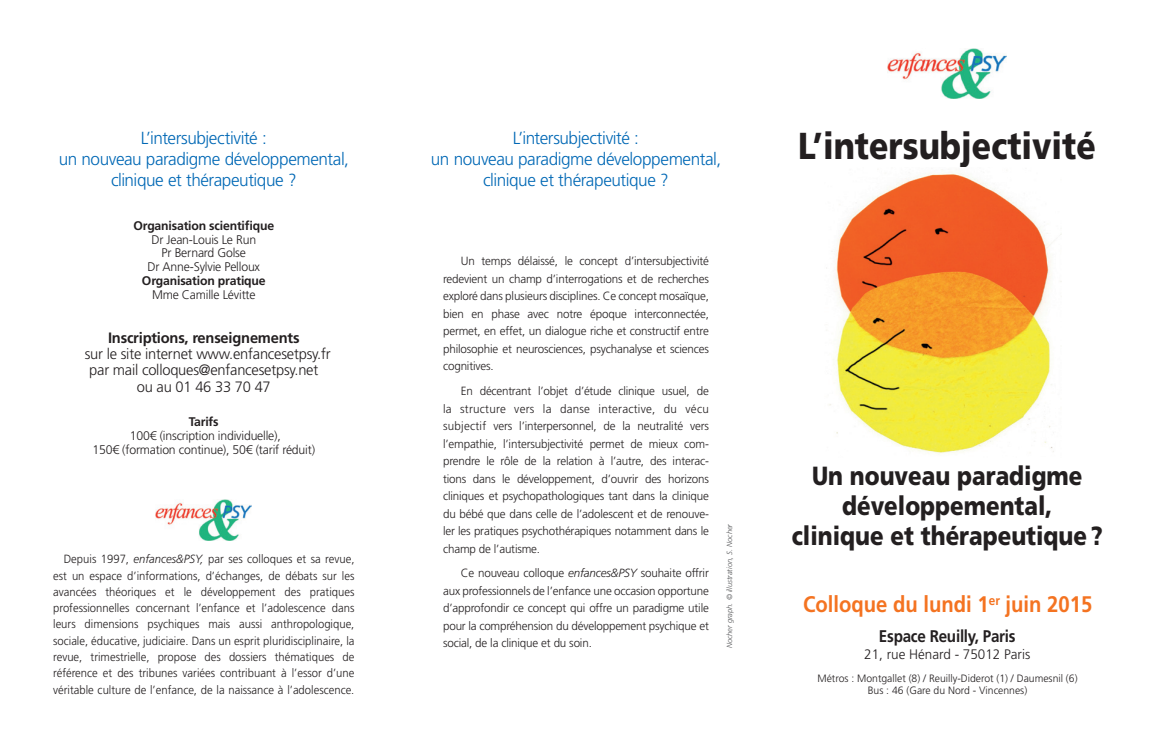
<style>
.page{position:relative;width:1152px;height:748px;background:#fff}
.page>*{position:absolute;margin:0;border:0;box-sizing:border-box;transform-origin:0 0}
.t1{font:900 37.5px "Frutiger LT Std";color:#231f20;scale:.85 1}
.t2{font:900 26.25px/30px "Frutiger LT Std";color:#231f20;text-align:center;scale:.85 1}
.t3{font:700 22.5px "Frutiger LT Std";color:#f47321;scale:.9 1}
.t4{font:300 17.5px/21.2px "Frutiger LT Std";letter-spacing:-.025em;color:#0168b5;text-align:center}
.t5{font:700 16.88px "Frutiger LT Std";letter-spacing:-.015em;color:#231f20;scale:.9 1}
.t6{font:300 15px/16.2px "Frutiger LT Std";letter-spacing:-.015em;color:#231f20;text-align:center}
.t7{font:700 15px "Frutiger LT Std";letter-spacing:-.015em;color:#231f20}
.t8{font:300 13.75px "Frutiger LT Std";color:#231f20}
.t9{font:300 12.5px/13.8px "Frutiger LT Std";letter-spacing:-.015em;color:#231f20;text-align:center}
.t10{font:700 12.5px "Frutiger LT Std";letter-spacing:-.015em;color:#231f20}
.t11{font:300 11.88px/17.5px "Frutiger LT Std";letter-spacing:-.015em;color:#231f20;text-align:justify}
.t12{font:300 11.88px/16.2px "Frutiger LT Std";letter-spacing:-.015em;color:#231f20;text-align:justify;scale:.95 1}
.t13{font:300 10.62px/12.5px "Frutiger LT Std";color:#231f20;text-align:center}
.t14{font:italic 300 7.5px "Frutiger LT Std";color:#57585a}
.s1{font-style:italic}
</style>
<div class="page">
<img style="left:888px;top:49px;width:118px;height:49px">
<img style="left:829px;top:172px;width:232px;height:282px">
<img style="left:156px;top:500px;width:96px;height:40px">
<h3 class="t4" style="left:59px;top:127px;width:292px">L’intersubjectivité :<br>un nouveau paradigme développemental, clinique et thérapeutique ?</h3>
<p class="t10" style="left:133px;top:218px;width:142px">Organisation scientifique</p>
<p class="t9" style="left:147px;top:233px;width:114px">Dr Jean-Louis Le Run<br>Pr Bernard Golse<br>Dr Anne-Sylvie Pelloux</p>
<p class="t10" style="left:142px;top:273px;width:125px">Organisation pratique</p>
<p class="t9" style="left:152px;top:288px;width:105px">Mme Camille Lévitte</p>
<p class="t7" style="left:108px;top:329px;width:193px">Inscriptions, renseignements</p>
<p class="t6" style="left:85px;top:346px;width:247px">sur le site internet www.enfancesetpsy.fr par mail colloques@enfancesetpsy.net ou au 01 46 33 70 47</p>
<p class="t10" style="left:189px;top:414px;width:31px">Tarifs</p>
<p class="t9" style="left:93px;top:429px;width:224px">100€ (inscription individuelle),<br>150€ (formation continue), 50€ (tarif réduit)</p>
<p class="t12" style="left:53px;top:551px;width:319px;text-indent:11px">Depuis 1997, <span class="s1">enfances&amp;PSY,</span> par ses colloques et sa revue, est un espace d’informations, d’échanges, de débats sur les avancées théoriques et le développement des pratiques professionnelles concernant l’enfance et l’adolescence dans leurs dimensions psychiques mais aussi anthropologique, sociale, éducative, judiciaire. Dans un esprit pluridisciplinaire, la revue, trimestrielle, propose des dossiers thématiques de référence et des tribunes variées contribuant à l’essor d’une véritable culture de l’enfance, de la naissance à l’adolescence.</p>
<h3 class="t4" style="left:431px;top:127px;width:292px">L’intersubjectivité :<br>un nouveau paradigme développemental, clinique et thérapeutique ?</h3>
<p class="t11" style="left:443px;top:253px;width:267px;text-indent:18px">Un temps délaissé, le concept d’intersubjectivité redevient un champ d’interrogations et de recherches exploré dans plusieurs disciplines. Ce concept mosaïque, bien en phase avec notre époque interconnectée, permet, en effet, un dialogue riche et constructif entre philosophie et neurosciences, psychanalyse et sciences cognitives.</p>
<p class="t11" style="left:443px;top:382px;width:267px;text-indent:18px">En décentrant l’objet d’étude clinique usuel, de la structure vers la danse interactive, du vécu subjectif vers l’interpersonnel, de la neutralité vers l’empathie, l’intersubjectivité permet de mieux com&shy;prendre le rôle de la relation à l’autre, des interac&shy;tions dans le développement, d’ouvrir des horizons cliniques et psychopathologiques tant dans la clinique du bébé que dans celle de l’adolescent et de renouve&shy;ler les pratiques psychothérapiques notamment dans le champ de l’autisme.</p>
<p class="t11" style="left:443px;top:564px;width:267px;text-indent:18px">Ce nouveau colloque <span class="s1">enfances&amp;PSY</span> souhaite offrir aux professionnels de l’enfance une occasion opportune d’approfondir ce concept qui offre un paradigme utile pour la compréhension du développement psychique et social, de la clinique et du soin.</p>
<p class="t14" style="left:725px;top:648px;width:126px;rotate:-90deg">Nocher graph. © illustration, S. Nocher</p>
<h1 class="t1" style="left:798px;top:123px;width:352px">L’intersubjectivité</h1>
<h2 class="t2" style="left:792px;top:460px;width:367px">Un nouveau paradigme développemental,<br>clinique et thérapeutique ?</h2>
<h3 class="t3" style="left:803px;top:591px;width:323px">Colloque du lundi 1<sup>er</sup> juin 2015</h3>
<h3 class="t5" style="left:879px;top:626px;width:153px">Espace Reuilly, Paris</h3>
<p class="t8" style="left:864px;top:646px;width:168px">21, rue Hénard - 75012 Paris</p>
<p class="t13" style="left:817px;top:671px;width:262px">Métros : Montgallet (8) / Reuilly-Diderot (1) / Daumesnil (6)<br>Bus : 46 (Gare du Nord - Vincennes)</p>
</div>
